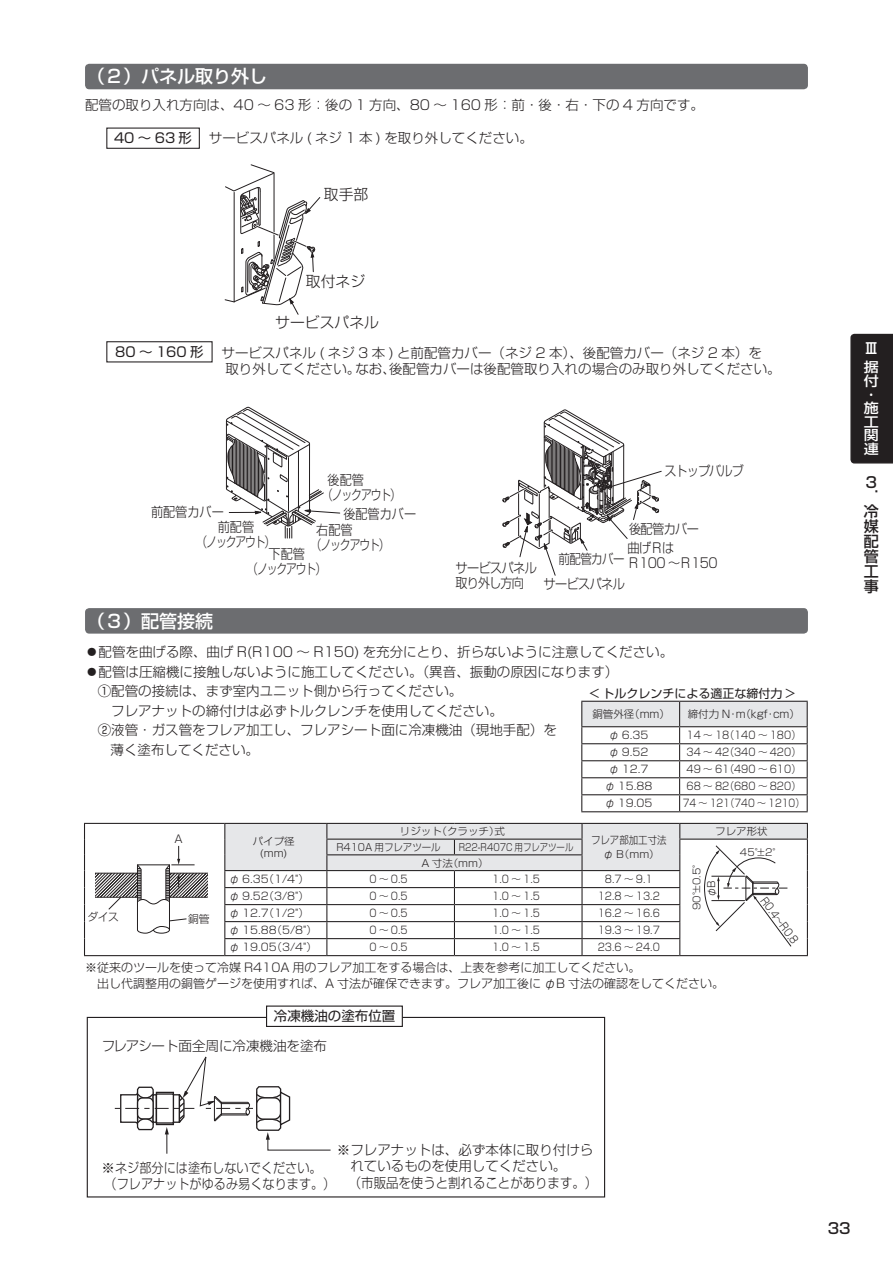
<style>
.page{position:relative;width:893px;height:1263px;background:#fff}
.page>*{position:absolute;margin:0;border:0;box-sizing:border-box;transform-origin:0 0}
.t1{font:500 18px "Shin Go Pro";color:#fff}
.t2{font:500 15px/15px "Shin Go Pro";color:#231f20}
.t3{font:500 15px "Shin Go Pro";color:#fff}
.t4{font:300 14.85px "Shin Go Pro";color:#231f20}
.t5{font:300 13.5px/16.5px "Shin Go Pro";color:#231f20}
.t6{font:300 13.5px/15px "Shin Go Pro";letter-spacing:-.1em;color:#231f20;text-align:center;scale:.9 1}
.t7{font:300 13.5px/15px "Shin Go Pro";letter-spacing:-.05em;color:#231f20;scale:.9 1}
.t8{font:300 13.5px "Shin Go Pro";color:#231f20;scale:.9 1}
.t9{font:13.5px "Shin Go Pro";color:#231f20}
.t10{font:300 13.5px "Shin Go Pro";color:#231f20;scale:.8 1}
.t11{font:500 13.5px/13.5px "Shin Go Pro";color:#fff;scale:1.11 1}
.t12{font:300 13.5px "Shin Go Pro";letter-spacing:-.075em;color:#231f20;scale:.9 1}
.t13{font:300 13.5px "Shin Go Pro";color:#231f20;scale:.85 1}
.t14{font:300 12px/16.5px "Shin Go Pro";color:#231f20}
.t15{font:12px "Shin Go Pro";color:#231f20}
.t16{font:300 10.8px "Shin Go Pro";color:#231f20}
.t17{font:300 10.65px "Shin Go Pro";color:#231f20;scale:.85 1}
.t18{font:300 10.5px "Shin Go Pro";color:#231f20;scale:.9 1}
.t19{font:300 10.5px "Shin Go Pro";color:#231f20}
.t20{font:300 10.5px "Shin Go Pro";color:#231f20;scale:.85 1}
.t21{font:300 10.05px/12px "Shin Go Pro";color:#231f20;text-align:center;scale:1.05 1}
.t22{font:300 10.05px/15.8px "Shin Go Pro";color:#231f20;scale:.84 1}
.t23{font:300 10.05px "Shin Go Pro";color:#231f20;scale:.95 1}
.t24{font:300 9.9px "Shin Go Pro";color:#231f20}
.t25{font:300 9.75px "Shin Go Pro";color:#231f20}
.s1{font-weight:400}
</style>
<div class="page">
<div style="left:850px;top:334px;width:43px;height:129px;background:#231f20"></div>
<div style="left:85px;top:64px;width:723px;height:25px;background:#6c6d70;border-radius:4px"></div>
<div style="left:85px;top:608px;width:723px;height:26px;background:#6c6d70;border-radius:4px"></div>
<div style="left:87px;top:1017px;width:518px;height:180px;border:1px solid #231f20"></div>
<div style="left:266px;top:1005px;width:137px;height:22px;background:#fff;border:1px solid #231f20"></div>
<svg style="left:115px;top:1056px;width:216px;height:98px"></svg>
<div style="left:106px;top:128px;width:94px;height:21px;border:1px solid #231f20"></div>
<svg style="left:224px;top:164px;width:96px;height:151px"></svg>
<div style="left:106px;top:341px;width:107px;height:21px;border:1px solid #231f20"></div>
<svg style="left:226px;top:406px;width:114px;height:132px"></svg>
<svg style="left:502px;top:409px;width:160px;height:167px"></svg>
<hr style="left:84px;top:823px;width:141px;height:1px;background:#231f20">
<svg style="left:84px;top:824px;width:1px;height:131px"></svg>
<hr style="left:84px;top:955px;width:141px;height:1px;background:#231f20">
<hr style="left:225px;top:955px;width:102px;height:1px;background:#231f20">
<hr style="left:327px;top:955px;width:127px;height:1px;background:#231f20">
<hr style="left:454px;top:955px;width:128px;height:1px;background:#231f20">
<hr style="left:582px;top:955px;width:98px;height:1px;background:#231f20">
<hr style="left:680px;top:955px;width:128px;height:1px;background:#231f20">
<svg style="left:96px;top:846px;width:112px;height:88px"></svg>
<svg style="left:224px;top:823px;width:584px;height:132px"></svg>
<svg style="left:581px;top:701px;width:227px;height:110px"></svg>
<hr style="left:581px;top:811px;width:99px;height:1px;background:#231f20">
<hr style="left:680px;top:811px;width:128px;height:1px;background:#231f20">
<h1 class="t1" style="left:87px;top:62px;width:182px">（２）パネル取り外し</h1>
<p class="t5" style="left:85px;top:95px;width:620px">配管の取り入れ方向は、40 ～ 63 形：後の 1 方向、80 ～ 160 形：前・後・右・下の 4 方向です。</p>
<p class="t5" style="left:114px;top:128px;width:420px"><span class="s1">40 ～ 63 形</span> サービスパネル ( ネジ 1 本 ) を取り外してください。</p>
<p class="t4" style="left:324px;top:182px;width:46px">取手部</p>
<p class="t4" style="left:306px;top:269px;width:61px">取付ネジ</p>
<p class="t4" style="left:275px;top:310px;width:105px">サービスパネル</p>
<p class="t9" style="left:115px;top:341px;width:90px">80 ～ 160 形</p>
<p class="t5" style="left:222px;top:343px;width:561px">サービスパネル ( ネジ 3 本 ) と前配管カバー（ネジ 2 本）、後配管カバー（ネジ 2 本）を<br>取り外してください。なお、後配管カバーは後配管取り入れの場合のみ取り外してください。</p>
<p class="t6" style="left:322px;top:471px;width:89px;text-align:left;text-indent:5px">後配管<br>（ノックアウト）</p>
<p class="t8" style="left:151px;top:501px;width:83px">前配管カバー</p>
<p class="t8" style="left:343px;top:503px;width:82px">後配管カバー</p>
<p class="t8" style="left:316px;top:518px;width:42px">右配管</p>
<p class="t10" style="left:311px;top:533px;width:100px">（ノックアウト）</p>
<p class="t6" style="left:247px;top:544px;width:89px">下配管<br>（ノックアウト）</p>
<p class="t6" style="left:197px;top:517px;width:89px">前配管<br>（ノックアウト）</p>
<p class="t12" style="left:664px;top:460px;width:90px">ストップバルブ</p>
<p class="t8" style="left:629px;top:517px;width:79px">後配管カバー</p>
<p class="t13" style="left:559px;top:548px;width:79px">前配管カバー</p>
<p class="t7" style="left:628px;top:538px;width:101px">曲げＲは<br>Ｒ100 ～Ｒ150</p>
<p class="t7" style="left:456px;top:558px;width:92px">サービスパネル取り外し方向</p>
<p class="t7" style="left:544px;top:574px;width:92px">サービスパネル</p>
<h1 class="t1" style="left:87px;top:606px;width:128px">（３）配管接続</h1>
<p class="t5" style="left:85px;top:642px;width:590px">◦配管を曲げる際、曲げ R(R100 ～ R150) を充分にとり、折らないように注意してください。</p>
<p class="t5" style="left:85px;top:662px;width:535px">◦配管は圧縮機に接触しないように施工してください。（異音、振動の原因になります）</p>
<p class="t5" style="left:98px;top:681px;width:366px"><span class="s1">①</span>配管の接続は、まず室内ユニット側から行ってください。</p>
<p class="t5" style="left:98px;top:701px;width:407px">　フレアナットの締付けは必ずトルクレンチを使用してください。</p>
<p class="t5" style="left:98px;top:720px;width:461px"><span class="s1">②</span>液管・ガス管をフレア加工し、フレアシート面に冷凍機油（現地手配）を</p>
<p class="t5" style="left:111px;top:740px;width:150px">薄く塗布してください。</p>
<p class="t15" style="left:590px;top:683px;width:207px">&lt; トルクレンチによる適正な締付力 &gt;</p>
<p class="t19" style="left:592px;top:705px;width:79px">銅管外径（mm）</p>
<p class="t19" style="left:688px;top:705px;width:114px">締付力 N･m（kgf･cm）</p>
<p class="t19" style="left:609px;top:727px;width:41px">φ 6.35</p>
<p class="t18" style="left:686px;top:727px;width:128px">14 ～ 18（140 ～ 180）</p>
<p class="t19" style="left:609px;top:744px;width:41px">φ 9.52</p>
<p class="t18" style="left:686px;top:744px;width:128px">34 ～ 42（340 ～ 420）</p>
<p class="t19" style="left:609px;top:761px;width:41px">φ 12.7</p>
<p class="t18" style="left:686px;top:761px;width:128px">49 ～ 61（490 ～ 610）</p>
<p class="t19" style="left:605px;top:778px;width:49px">φ 15.88</p>
<p class="t18" style="left:686px;top:778px;width:128px">68 ～ 82（680 ～ 820）</p>
<p class="t19" style="left:605px;top:795px;width:49px">φ 19.05</p>
<p class="t20" style="left:683px;top:795px;width:144px">74 ～ 121（740 ～ 1210）</p>
<p class="t16" style="left:174px;top:830px;width:10px">A</p>
<p class="t16" style="left:87px;top:908px;width:33px">ダイス</p>
<p class="t16" style="left:188px;top:909px;width:23px">銅管</p>
<p class="t21" style="left:253px;top:834px;width:41px">パイプ径(mm)</p>
<p class="t21" style="left:400px;top:824px;width:101px">リジット（クラッチ）式</p>
<p class="t23" style="left:336px;top:839px;width:111px">R410A 用フレアツール</p>
<p class="t22" style="left:421px;top:838px;width:182px;text-indent:37px">R22-R407C 用フレアツール<br>A 寸法（mm）</p>
<p class="t18" style="left:591px;top:832px;width:85px">フレア部加工寸法</p>
<p class="t21" style="left:603px;top:846px;width:55px">φ B（mm）</p>
<p class="t19" style="left:229px;top:870px;width:81px">φ 6.35（1/4"）</p>
<p class="t18" style="left:369px;top:870px;width:44px">0 ～ 0.5</p>
<p class="t18" style="left:492px;top:870px;width:55px">1.0 ～ 1.5</p>
<p class="t18" style="left:605px;top:870px;width:55px">8.7 ～ 9.1</p>
<p class="t19" style="left:229px;top:887px;width:81px">φ 9.52（3/8"）</p>
<p class="t18" style="left:369px;top:887px;width:44px">0 ～ 0.5</p>
<p class="t18" style="left:492px;top:887px;width:55px">1.0 ～ 1.5</p>
<p class="t18" style="left:598px;top:887px;width:71px">12.8 ～ 13.2</p>
<p class="t19" style="left:229px;top:904px;width:81px">φ 12.7（1/2"）</p>
<p class="t18" style="left:369px;top:904px;width:44px">0 ～ 0.5</p>
<p class="t18" style="left:492px;top:904px;width:55px">1.0 ～ 1.5</p>
<p class="t18" style="left:598px;top:904px;width:71px">16.2 ～ 16.6</p>
<p class="t19" style="left:229px;top:921px;width:89px">φ 15.88（5/8"）</p>
<p class="t18" style="left:369px;top:921px;width:44px">0 ～ 0.5</p>
<p class="t18" style="left:492px;top:921px;width:55px">1.0 ～ 1.5</p>
<p class="t18" style="left:598px;top:921px;width:71px">19.3 ～ 19.7</p>
<p class="t19" style="left:229px;top:938px;width:89px">φ 19.05（3/4"）</p>
<p class="t18" style="left:369px;top:938px;width:44px">0 ～ 0.5</p>
<p class="t18" style="left:492px;top:938px;width:55px">1.0 ～ 1.5</p>
<p class="t18" style="left:598px;top:938px;width:71px">23.6 ～ 24.0</p>
<p class="t21" style="left:715px;top:824px;width:51px">フレア形状</p>
<p class="t25" style="left:689px;top:910px;width:54px;rotate:-90deg">90°±0.5°</p>
<p class="t24" style="left:703px;top:897px;width:18px;rotate:-90deg">φB</p>
<p class="t25" style="left:740px;top:844px;width:44px">45°±2°</p>
<p class="t17" style="left:770px;top:893px;width:66px;rotate:54deg">R0.4～R0.8</p>
<p class="t14" style="left:85px;top:957px;width:641px">※従来のツールを使って冷媒 R410A 用のフレア加工をする場合は、上表を参考に加工してください。<br>　出し代調整用の銅管ゲージを使用すれば、A 寸法が確保できます。フレア加工後に φB 寸法の確認をしてください。</p>
<p class="t9" style="left:274px;top:1005px;width:123px">冷凍機油の塗布位置</p>
<p class="t5" style="left:102px;top:1036px;width:227px">フレアシート面全周に冷凍機油を塗布</p>
<p class="t3" style="left:864px;top:336px;width:14px">Ⅲ</p>
<p class="t11" style="left:864px;top:359px;width:15px">据付</p>
<p class="t11" style="left:880px;top:391px;width:8px;rotate:90deg">･</p>
<p class="t11" style="left:864px;top:400px;width:15px;text-align:justify">施工関連</p>
<p class="t2" style="left:864px;top:473px;width:16px">３．冷媒配管工事</p>
<p class="t5" style="left:102px;top:1158px;width:235px">※ネジ部分には塗布しないでください。（フレアナットがゆるみ易くなります。）</p>
<p class="t5" style="left:349px;top:1140px;width:250px;text-indent:-12px">※フレアナットは、必ず本体に取り付けられているものを使用してください。<br>（市販品を使うと割れることがあります。）</p>
<p class="t2" style="left:828px;top:1219px;width:24px">33</p>
</div>
